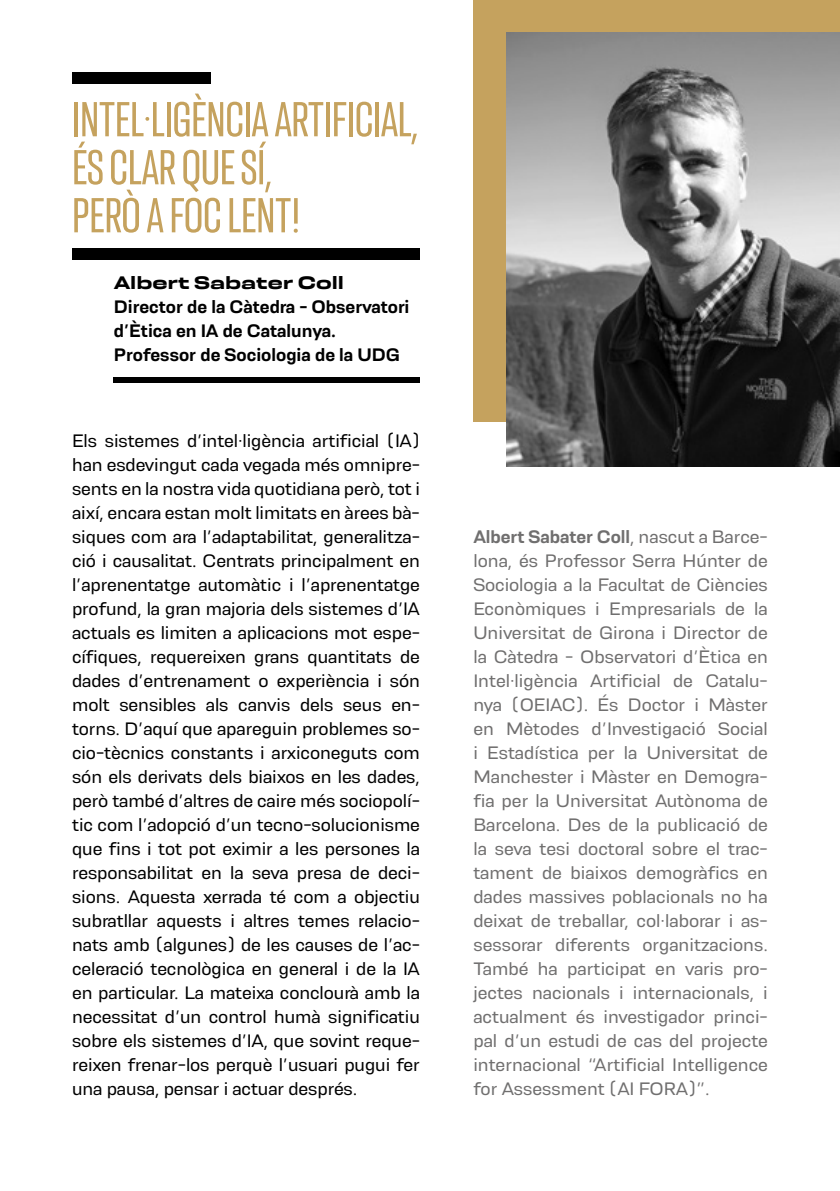
<style>
.page{position:relative;width:840px;height:1191px;background:#fff}
.page>*{position:absolute;margin:0;border:0;box-sizing:border-box;transform-origin:0 0}
.t1{font:condensed 52px/48px "Resolve";color:#c5a25e}
.t2{font:300 19px/24px "Resolve";letter-spacing:-.005em;color:#000;text-align:justify}
.t3{font:300 19px/24px "Resolve";color:#706f6f;text-align:justify}
.t4{font:500 19px/24px "Resolve";color:#000}
.t5{font:19px "Resolve Bold Wd";color:#000}
.s1{font-weight:500}
</style>
<div class="page">
<div style="left:473px;top:0;width:366px;height:421px;background:#c5a25e"></div>
<div style="left:72px;top:72px;width:138px;height:11px;background:#000"></div>
<div style="left:72px;top:248px;width:348px;height:12px;background:#000"></div>
<div style="left:114px;top:377px;width:306px;height:5px;background:#000"></div>
<img style="left:505px;top:33px;width:334px;height:433px">
<h1 class="t1" style="left:72px;top:95px;width:348px">INTEL·LIGÈNCIA ARTIFICIAL,<br>ÉS CLAR QUE SÍ,<br>PERÒ A FOC LENT!</h1>
<p class="t5" style="left:114px;top:271px;width:232px">Albert Sabater Coll</p>
<p class="t4" style="left:114px;top:295px;width:297px">Director de la Càtedra - Observatori d’Ètica en IA de Catalunya.<br>Professor de Sociologia de la UDG</p>
<p class="t2" style="left:72px;top:428px;width:349px">Els sistemes d’intel·ligència artificial (IA) han esdevingut cada vegada més omnipre&shy;sents en la nostra vida quotidiana però, tot i així, encara estan molt limitats en àrees bà&shy;siques com ara l’adaptabilitat, generalitza&shy;ció i causalitat. Centrats principalment en l’aprenentatge automàtic i l’aprenentatge profund, la gran majoria dels sistemes d’IA actuals es limiten a aplicacions mot espe&shy;cífiques, requereixen grans quantitats de dades d’entrenament o experiència i són molt sensibles als canvis dels seus en&shy;torns. D’aquí que apareguin problemes so&shy;cio-tècnics constants i arxiconeguts com són els derivats dels biaixos en les dades, però també d’altres de caire més sociopolí&shy;tic com l’adopció d’un tecno-solucionisme que fins i tot pot eximir a les persones la responsabilitat en la seva presa de deci&shy;sions. Aquesta xerrada té com a objectiu subratllar aquests i altres temes relacio&shy;nats amb (algunes) de les causes de l’ac&shy;celeració tecnològica en general i de la IA en particular. La mateixa conclourà amb la necessitat d’un control humà significatiu sobre els sistemes d’IA, que sovint reque&shy;reixen frenar-los perquè l’usuari pugui fer una pausa, pensar i actuar després.</p>
<p class="t3" style="left:473px;top:524px;width:296px"><span class="s1">Albert Sabater Coll</span>, nascut a Barce&shy;lona, és Professor Serra Húnter de Sociologia a la Facultat de Ciències Econòmiques i Empresarials de la Universitat de Girona i Director de la Càtedra - Observatori d’Ètica en Intel·ligència Artificial de Catalu&shy;nya (OEIAC). És Doctor i Màster en Mètodes d’Investigació Social i Estadística per la Universitat de Manchester i Màster en Demogra&shy;fia per la Universitat Autònoma de Barcelona. Des de la publicació de la seva tesi doctoral sobre el trac&shy;tament de biaixos demogràfics en dades massives poblacionals no ha deixat de treballar, col·laborar i as&shy;sessorar diferents organitzacions.<br>També ha participat en varis pro&shy;jectes nacionals i internacionals, i actualment és investigador princi&shy;pal d’un estudi de cas del projecte internacional “Artificial Intelligence for Assessment (AI FORA)”.</p>
</div>
